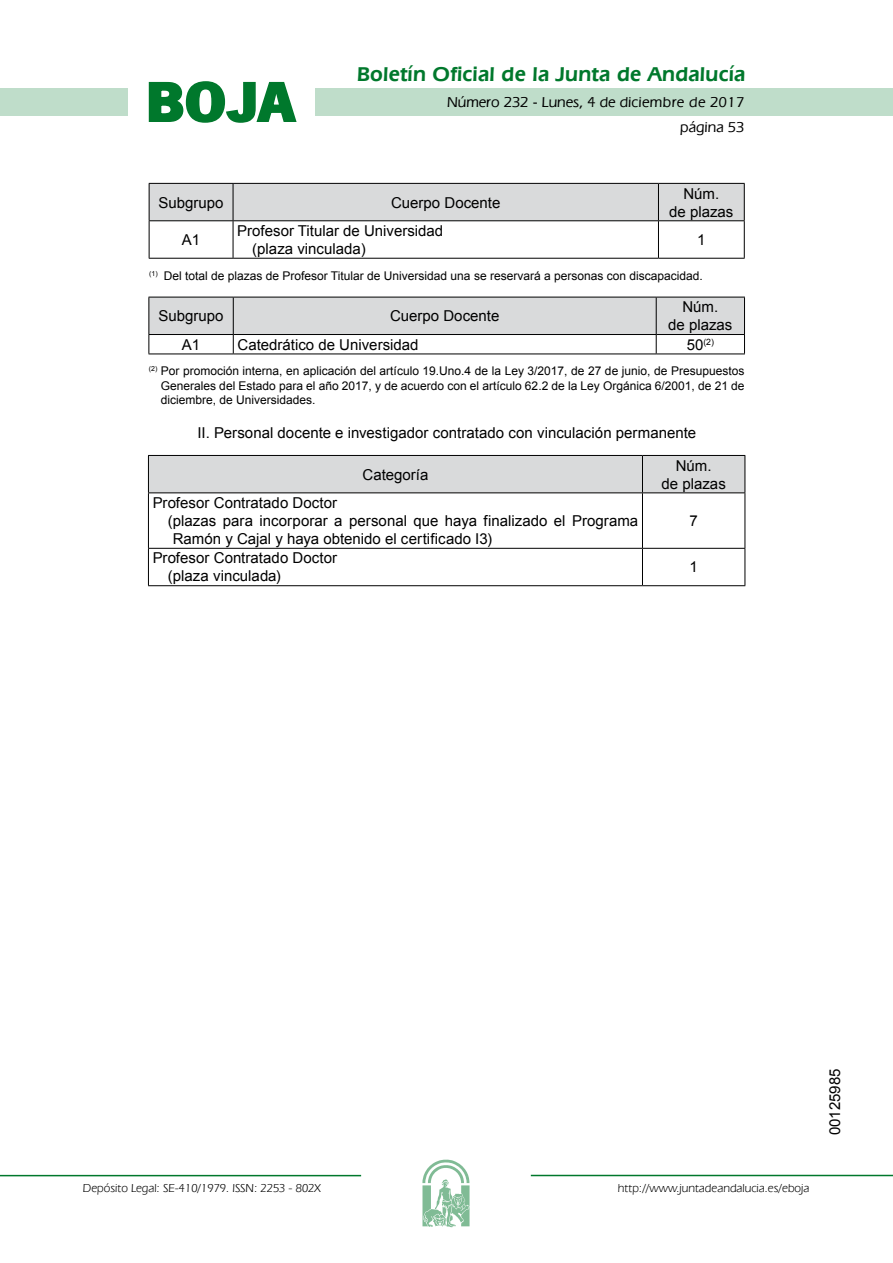
<style>
.page{position:relative;width:893px;height:1263px;background:#fff}
.page>*{position:absolute;margin:0;border:0;box-sizing:border-box;transform-origin:0 0}
.t1{font:700 57.75px "News Got T";color:#00782c;scale:1.14 1}
.t2{font:600 21px "Eras IT Cby BT";letter-spacing:.01em;color:#00782c}
.t3{font:15px/18px "Arial";color:#000;text-align:center}
.t4{font:500 15px/24.5px "Eras IT Cby BT";color:#000;text-align:right}
.t5{font:12px/14.4px "Arial";color:#000;text-align:justify}
.t6{font:12px "Eras IT Cby BT";color:#000}
.t7{font:8.7px "Arial";color:#000}
.s1{font-size:15px}
</style>
<div class="page">
<div style="left:315px;top:88px;width:577px;height:28px;background:#bfddca"></div>
<div style="left:0;top:88px;width:128px;height:28px;background:#bfddca"></div>
<hr style="left:0;top:1175px;width:361px;height:1px;background:#00782c">
<svg style="left:422px;top:1159px;width:47px;height:68px"></svg>
<hr style="left:531px;top:1175px;width:361px;height:1px;background:#00782c">
<svg style="left:148px;top:81px;width:149px;height:42px"></svg>
<div style="left:150px;top:184px;width:593px;height:36px;background:#d9dadb"></div>
<hr style="left:149px;top:183px;width:84px;height:1px;background:#000">
<hr style="left:149px;top:184px;width:1px;height:36px;background:#000">
<hr style="left:233px;top:183px;width:425px;height:1px;background:#000">
<hr style="left:233px;top:184px;width:1px;height:36px;background:#000">
<hr style="left:658px;top:183px;width:86px;height:1px;background:#000">
<hr style="left:658px;top:184px;width:1px;height:36px;background:#000">
<hr style="left:743px;top:184px;width:1px;height:36px;background:#000">
<hr style="left:149px;top:220px;width:84px;height:1px;background:#000">
<hr style="left:149px;top:221px;width:1px;height:37px;background:#000">
<hr style="left:233px;top:220px;width:425px;height:1px;background:#000">
<hr style="left:233px;top:221px;width:1px;height:37px;background:#000">
<hr style="left:658px;top:220px;width:86px;height:1px;background:#000">
<hr style="left:658px;top:221px;width:1px;height:37px;background:#000">
<hr style="left:743px;top:221px;width:1px;height:37px;background:#000">
<hr style="left:149px;top:258px;width:84px;height:1px;background:#000">
<hr style="left:233px;top:258px;width:425px;height:1px;background:#000">
<hr style="left:658px;top:258px;width:86px;height:1px;background:#000">
<svg style="left:148px;top:298px;width:597px;height:56px"></svg>
<hr style="left:148px;top:354px;width:85px;height:1px;background:#000">
<hr style="left:233px;top:354px;width:423px;height:1px;background:#000">
<hr style="left:656px;top:354px;width:88px;height:1px;background:#000">
<hr style="left:148px;top:297px;width:85px;height:1px;background:#000">
<hr style="left:148px;top:297px;width:1px;height:37px;background:#000">
<hr style="left:233px;top:297px;width:423px;height:1px;background:#000">
<hr style="left:233px;top:297px;width:1px;height:37px;background:#000">
<hr style="left:656px;top:297px;width:88px;height:1px;background:#000">
<hr style="left:655px;top:297px;width:1px;height:37px;background:#000">
<hr style="left:744px;top:297px;width:1px;height:37px;background:#000">
<hr style="left:148px;top:334px;width:85px;height:1px;background:#000">
<hr style="left:233px;top:334px;width:423px;height:1px;background:#000">
<hr style="left:656px;top:334px;width:88px;height:1px;background:#000">
<div style="left:149px;top:456px;width:595px;height:37px;background:#d9dadb"></div>
<hr style="left:148px;top:455px;width:494px;height:1px;background:#000">
<hr style="left:148px;top:456px;width:1px;height:37px;background:#000">
<hr style="left:642px;top:455px;width:103px;height:1px;background:#000">
<hr style="left:642px;top:456px;width:1px;height:37px;background:#000">
<hr style="left:744px;top:456px;width:1px;height:37px;background:#000">
<hr style="left:148px;top:493px;width:494px;height:1px;background:#000">
<hr style="left:148px;top:493px;width:1px;height:55px;background:#000">
<hr style="left:642px;top:493px;width:103px;height:1px;background:#000">
<hr style="left:642px;top:493px;width:1px;height:55px;background:#000">
<hr style="left:744px;top:493px;width:1px;height:55px;background:#000">
<hr style="left:148px;top:548px;width:494px;height:1px;background:#000">
<hr style="left:148px;top:549px;width:1px;height:36px;background:#000">
<hr style="left:642px;top:548px;width:103px;height:1px;background:#000">
<hr style="left:642px;top:549px;width:1px;height:36px;background:#000">
<hr style="left:744px;top:549px;width:1px;height:36px;background:#000">
<hr style="left:148px;top:585px;width:494px;height:1px;background:#000">
<hr style="left:642px;top:585px;width:103px;height:1px;background:#000">
<h1 class="t1" style="left:145px;top:68px;width:133px">BOJA</h1>
<h2 class="t2" style="left:357px;top:62px;width:390px">Boletín Oficial de la Junta de Andalucía</h2>
<p class="t4" style="left:447px;top:90px;width:299px">Número 232 - Lunes, 4 de diciembre de 2017 página 53</p>
<p class="t3" style="left:158px;top:193px;width:67px">Subgrupo</p>
<p class="t3" style="left:391px;top:193px;width:111px">Cuerpo Docente</p>
<p class="t3" style="left:669px;top:184px;width:66px">Núm.<br>de plazas</p>
<p class="t3" style="left:182px;top:231px;width:20px">A1</p>
<p class="t3" style="left:252px;top:222px;width:192px;text-align:left;text-indent:-15px">Profesor Titular de Universidad (plaza vinculada)</p>
<p class="t3" style="left:697px;top:231px;width:10px">1</p>
<p class="t5" style="left:149px;top:268px;width:555px"><sup>(1)</sup> Del total de plazas de Profesor Titular de Universidad una se reservará a personas con discapacidad.</p>
<p class="t3" style="left:158px;top:307px;width:67px">Subgrupo</p>
<p class="t3" style="left:390px;top:307px;width:111px">Cuerpo Docente</p>
<p class="t3" style="left:668px;top:298px;width:66px">Núm.<br>de plazas</p>
<p class="t3" style="left:182px;top:336px;width:20px">A1</p>
<p class="t3" style="left:237px;top:336px;width:182px">Catedrático de Universidad</p>
<p class="t7" style="left:686px;top:336px;width:29px"><span class="s1">50</span>(2)</p>
<p class="t5" style="left:161px;top:364px;width:585px;text-indent:-12px"><sup>(2)</sup> Por promoción interna, en aplicación del artículo 19.Uno.4 de la Ley 3/2017, de 27 de junio, de Presupuestos Generales del Estado para el año 2017, y de acuerdo con el artículo 62.2 de la Ley Orgánica 6/2001, de 21 de diciembre, de Universidades.</p>
<p class="t3" style="left:197px;top:424px;width:500px">II. Personal docente e investigador contratado con vinculación permanente</p>
<p class="t3" style="left:362px;top:466px;width:67px">Categoría</p>
<p class="t3" style="left:661px;top:457px;width:66px">Núm.<br>de plazas</p>
<p class="t3" style="left:153px;top:494px;width:186px">Profesor Contratado Doctor</p>
<p class="t3" style="left:168px;top:512px;width:472px">(plazas para incorporar a personal que haya finalizado el Programa</p>
<p class="t3" style="left:173px;top:530px;width:321px">Ramón y Cajal y haya obtenido el certificado I3)</p>
<p class="t3" style="left:689px;top:512px;width:10px">7</p>
<p class="t3" style="left:168px;top:549px;width:171px;text-align:left;text-indent:-15px">Profesor Contratado Doctor (plaza vinculada)</p>
<p class="t3" style="left:689px;top:558px;width:10px">1</p>
<p class="t6" style="left:83px;top:1181px;width:239px">Depósito Legal: SE-410/1979. ISSN: 2253 - 802X</p>
<p class="t6" style="left:618px;top:1181px;width:193px">http://www.juntadeandalucia.es/eboja</p>
<p class="t3" style="left:826px;top:1135px;width:68px;rotate:-90deg">00125985</p>
</div>
